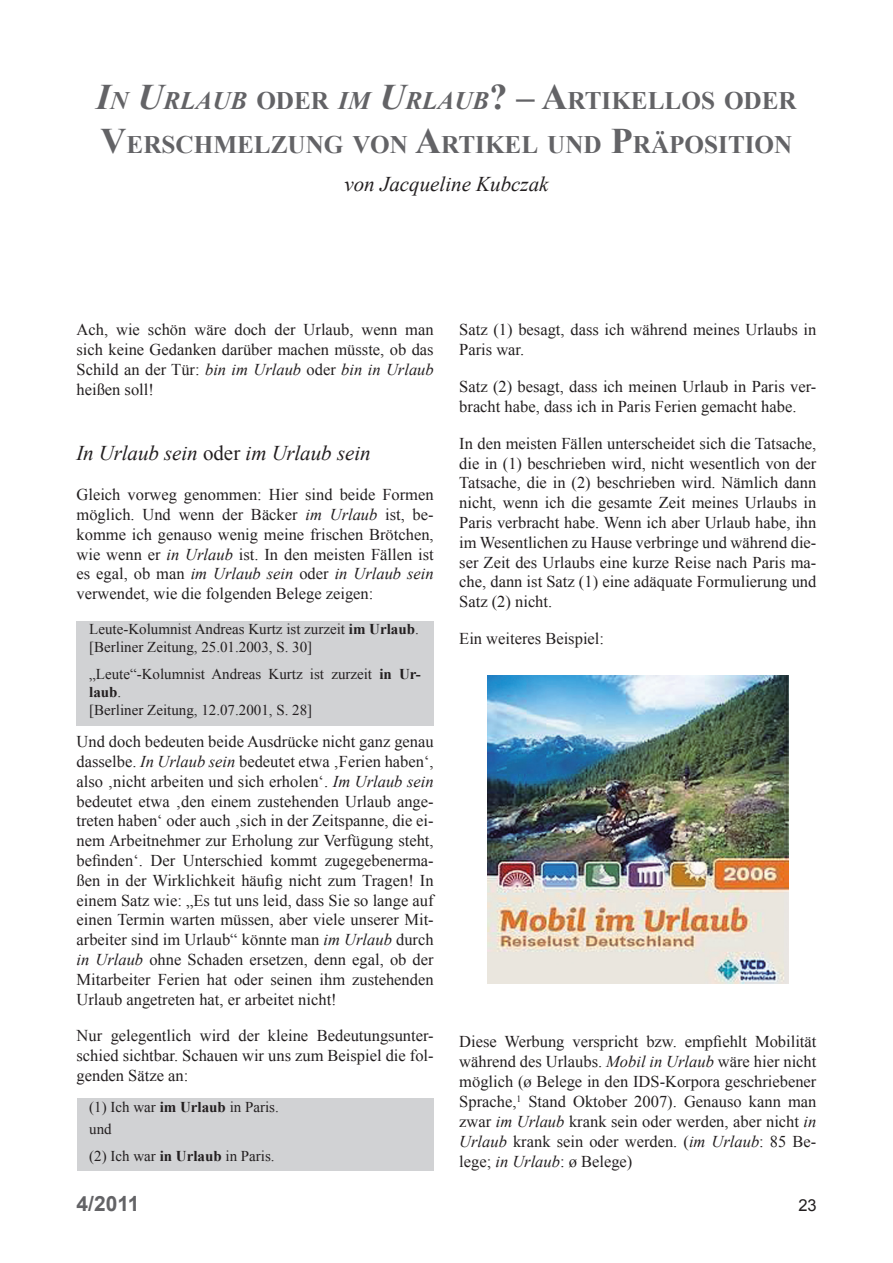
<style>
.page{position:relative;width:893px;height:1263px;background:#fff}
.page>*{position:absolute;margin:0;border:0;box-sizing:border-box;transform-origin:0 0}
.t1{font:700 25.2px/43.2px "Times New Roman";color:#636366}
.t2{font:italic 21px "Times New Roman";color:#231f20}
.t3{font:700 21px "Arial";color:#636366}
.t4{font:16.5px/19.8px "Times New Roman";color:#231f20;text-align:justify}
.t5{font:16.5px "Arial";color:#231f20}
.t6{font:15px/18px "Times New Roman";color:#231f20}
.s1{font-style:italic;font-size:36px}
.s2{font-style:italic}
.s3{font-size:36px}
.s4{font-style:normal}
.s5{font-weight:700}
</style>
<div class="page">
<div style="left:77px;top:1098px;width:356px;height:72px;background:#d1d2d4"></div>
<div style="left:77px;top:621px;width:357px;height:104px;background:#d1d2d4"></div>
<img style="left:487px;top:675px;width:301px;height:308px">
<h1 class="t1" style="left:96px;top:79px;width:702px"><span class="s1">I</span><span class="s2">N</span> <span class="s1">U</span><span class="s2">RLAUB</span> ODER <span class="s2">IM</span> <span class="s1">U</span><span class="s2">RLAUB</span><span class="s3">?</span> <span class="s3">–</span> <span class="s3">A</span>RTIKELLOS ODER<br><span class="s3">V</span>ERSCHMELZUNG VON <span class="s3">A</span>RTIKEL UND <span class="s3">P</span>RÄPOSITION</h1>
<p class="t2" style="left:344px;top:169px;width:206px">von Jacqueline Kubczak</p>
<p class="t4" style="left:77px;top:320px;width:359px">Ach, wie schön wäre doch der Urlaub, wenn man sich keine Gedanken darüber machen müsste, ob das Schild an der Tür: <span class="s2">bin im Urlaub</span> oder <span class="s2">bin in Urlaub </span>heißen soll!</p>
<p class="t2" style="left:77px;top:438px;width:296px">In Urlaub sein <span class="s4">oder</span> im Urlaub sein</p>
<p class="t4" style="left:77px;top:484px;width:359px">Gleich vorweg genommen: Hier sind beide Formen möglich. Und wenn der Bäcker <span class="s2">im Urlaub</span> ist, be&shy;komme ich genauso wenig meine frischen Brötchen, wie wenn er <span class="s2">in Urlaub</span> ist. In den meisten Fällen ist es egal, ob man <span class="s2">im Urlaub sein</span> oder <span class="s2">in Urlaub sein </span>verwendet, wie die folgenden Belege zeigen:</p>
<p class="t6" style="left:89px;top:620px;width:331px">Leute-Kolumnist Andreas Kurtz ist zurzeit <span class="s5">im Urlaub</span>. [Berliner Zeitung, 25.01.2003, S. 30]</p>
<p class="t6" style="left:89px;top:664px;width:333px">„Leute“-Kolumnist Andreas Kurtz ist zurzeit <span class="s5">in Ur&shy;laub</span>.<br>[Berliner Zeitung, 12.07.2001, S. 28]</p>
<p class="t4" style="left:77px;top:731px;width:359px">Und doch bedeuten beide Ausdrücke nicht ganz genau dasselbe. <span class="s2">In Urlaub sein</span> bedeutet etwa ‚Ferien haben‘, also ‚nicht arbeiten und sich erholen‘. <span class="s2">Im Urlaub sein </span>bedeutet etwa ‚den einem zustehenden Urlaub ange&shy;treten haben‘ oder auch ‚sich in der Zeitspanne, die ei&shy;nem Arbeitnehmer zur Erholung zur Verfügung steht, befinden‘. Der Unterschied kommt zugegebenerma&shy;ßen in der Wirklichkeit häufig nicht zum Tragen! In einem Satz wie: „Es tut uns leid, dass Sie so lange auf einen Termin warten müssen, aber viele unserer Mit&shy;arbeiter sind im Urlaub“ könnte man <span class="s2">im Urlaub</span> durch <span class="s2">in Urlaub</span> ohne Schaden ersetzen, denn egal, ob der Mitarbeiter Ferien hat oder seinen ihm zustehenden Urlaub angetreten hat, er arbeitet nicht!</p>
<p class="t4" style="left:77px;top:1026px;width:359px">Nur gelegentlich wird der kleine Bedeutungsunter&shy;schied sichtbar. Schauen wir uns zum Beispiel die fol&shy;genden Sätze an:</p>
<p class="t6" style="left:89px;top:1095px;width:191px;line-height:22.2px">(1) Ich war <span class="s5">im Urlaub</span> in Paris. und</p>
<p class="t6" style="left:89px;top:1146px;width:187px">(2) Ich war <span class="s5">in Urlaub</span> in Paris.</p>
<p class="t4" style="left:459px;top:320px;width:359px">Satz (1) besagt, dass ich während meines Urlaubs in<br>Paris war.</p>
<p class="t4" style="left:459px;top:376px;width:359px">Satz (2) besagt, dass ich meinen Urlaub in Paris ver&shy;bracht habe, dass ich in Paris Ferien gemacht habe.</p>
<p class="t4" style="left:459px;top:433px;width:359px">In den meisten Fällen unterscheidet sich die Tatsache, die in (1) beschrieben wird, nicht wesentlich von der Tatsache, die in (2) beschrieben wird. Nämlich dann nicht, wenn ich die gesamte Zeit meines Urlaubs in Paris verbracht habe. Wenn ich aber Urlaub habe, ihn im Wesentlichen zu Hause verbringe und während die&shy;ser Zeit des Urlaubs eine kurze Reise nach Paris ma&shy;che, dann ist Satz (1) eine adäquate Formulierung und Satz (2) nicht.</p>
<p class="t4" style="left:459px;top:628px;width:146px">Ein weiteres Beispiel:</p>
<p class="t4" style="left:459px;top:1031px;width:359px">Diese Werbung verspricht bzw. empfiehlt Mobilität während des Urlaubs. <span class="s2">Mobil in Urlaub</span> wäre hier nicht möglich (ø Belege in den IDS-Korpora geschriebener Sprache,<sup>1</sup> Stand Oktober 2007). Genauso kann man zwar <span class="s2">im Urlaub</span> krank sein oder werden, aber nicht <span class="s2">in Urlaub</span> krank sein oder werden. (<span class="s2">im Urlaub</span>: 85 Be&shy;lege; <span class="s2">in Urlaub</span>: ø Belege)</p>
<p class="t3" style="left:77px;top:1190px;width:65px">4/2011</p>
<p class="t5" style="left:798px;top:1194px;width:20px">23</p>
</div>
